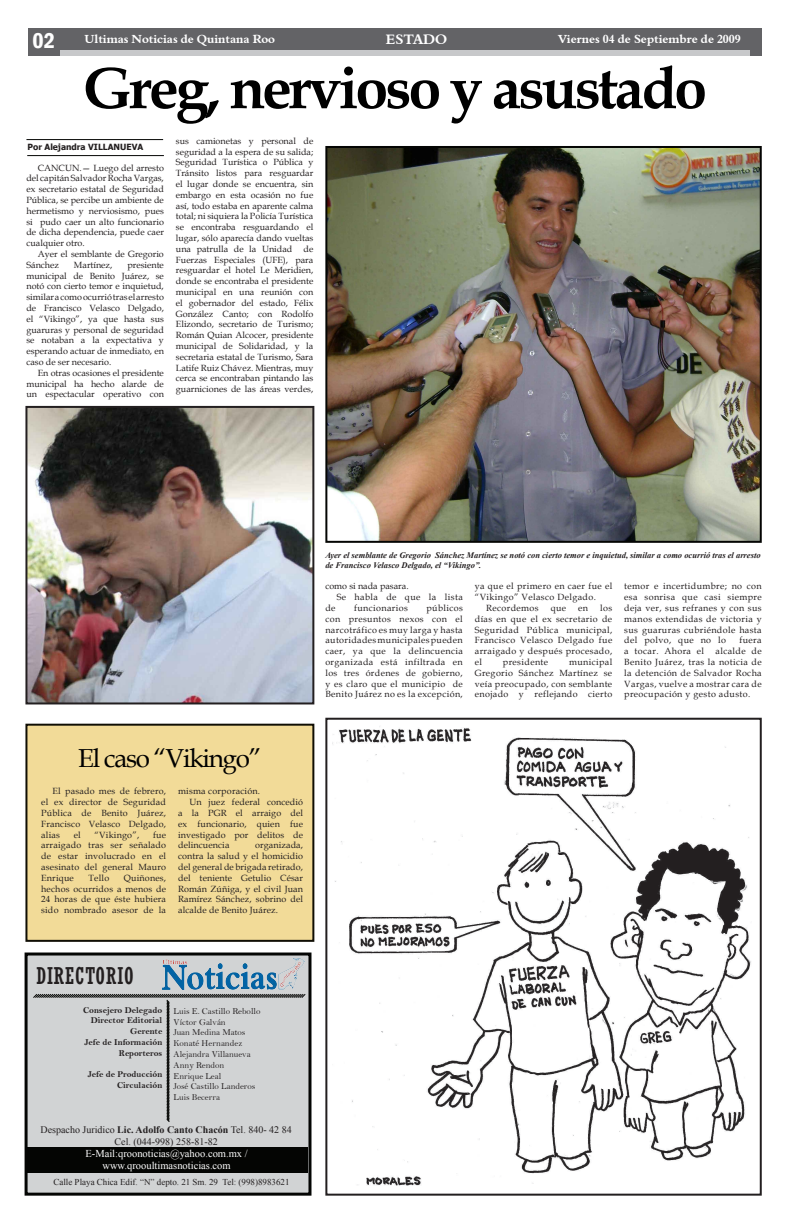
<style>
.page{position:relative;width:792px;height:1224px;background:#fff}
.page>*{position:absolute;margin:0;border:0;box-sizing:border-box;transform-origin:0 0}
.t1{font:700 59px "Book Antiqua";letter-spacing:-.05em;color:#000}
.t2{font:26px "Book Antiqua";letter-spacing:-.05em;color:#000}
.t3{font:condensed 23px "Rockwell";letter-spacing:.04em;color:#231f20}
.t4{font:600 condensed 22px "Franklin Gothic";color:#fff}
.t5{font:14px "Aldine 401 BT Bold A";color:#fff}
.t6{font:12px "Aldine 401 BT Bold A";color:#fff}
.t7{font:10.5px/12.6px "Times New Roman";color:#fff;text-align:center}
.t8{font:10px/12px "Times New Roman";color:#231f20;text-align:center}
.t9{font:9px/10.8px "Book Antiqua";letter-spacing:.02em;color:#231f20;text-align:justify}
.t10{font:9px/10.8px "Bell";color:#231f20}
.t11{font:9px "Book Antiqua";letter-spacing:.04em;color:#231f20}
.t12{font:9px/10.8px "Bell MT Bold";color:#231f20;text-align:right}
.t13{font:9px/10.8px "Book Antiqua";color:#231f20}
.t14{font:9px "Times New Roman";color:#231f20}
.t15{font:italic 700 8.5px/10.2px "Times New Roman";color:#231f20}
.t16{font:700 8.5px "Tahoma";color:#231f20}
.s1{font-weight:700}
</style>
<div class="page">
<div style="left:28px;top:28px;width:734px;height:28px;background:#636366"></div>
<div style="left:60px;top:50px;width:689px;height:6px;background:#c7c8ca"></div>
<div style="left:26px;top:954px;width:284px;height:240px;background:#d1d3d4"></div>
<div style="left:25px;top:953px;width:286px;height:243px;border:3px solid #040503"></div>
<img style="left:162px;top:959px;width:142px;height:30px">
<svg style="left:33px;top:994px;width:273px;height:128px"></svg>
<div style="left:26px;top:1147px;width:281px;height:25px;background:#040503"></div>
<img style="left:328px;top:149px;width:431px;height:391px">
<div style="left:325px;top:146px;width:437px;height:397px;border:2px solid #040503"></div>
<hr style="left:27px;top:155px;width:137px;height:1px;background:#040503">
<hr style="left:26px;top:139px;width:137px;height:1px;background:#040503">
<img style="left:333px;top:726px;width:418px;height:460px">
<div style="left:325px;top:718px;width:437px;height:478px;border:2px solid #231f20"></div>
<div style="left:26px;top:725px;width:287px;height:216px;background:#f2db98"></div>
<div style="left:25px;top:724px;width:289px;height:218px;border:2px solid #100e04"></div>
<img style="left:28px;top:409px;width:283px;height:292px">
<div style="left:25px;top:406px;width:289px;height:298px;border:2px solid #231f20"></div>
<h3 class="t4" style="left:32px;top:25px;width:24px">02</h3>
<h3 class="t6" style="left:85px;top:31px;width:192px">Ultimas Noticias de Quintana Roo</h3>
<h3 class="t5" style="left:386px;top:31px;width:63px">ESTADO</h3>
<h3 class="t6" style="left:559px;top:32px;width:184px">Viernes 04 de Septiembre de 2009</h3>
<h1 class="t1" style="left:83px;top:48px;width:626px">Greg, nervioso y asustado</h1>
<p class="t16" style="left:28px;top:141px;width:117px">Por Alejandra VILLANUEVA</p>
<p class="t9" style="left:26px;top:162px;width:139px;text-indent:11px">CANCUN.— Luego del arresto del capitán Salvador Rocha Vargas, ex secretario estatal de Seguridad Pública, se percibe un ambiente de hermetismo y nerviosismo, pues si pudo caer un alto funcionario de dicha dependencia, puede caer cualquier otro.</p>
<p class="t13" style="left:26px;top:248px;width:139px;text-indent:11px">Ayer el semblante de Gregorio<br>Sánchez</p>
<p class="t13" style="left:74px;top:259px;width:40px">Martínez,</p>
<p class="t9" style="left:26px;top:259px;width:139px;text-indent:101px">presiente municipal de Benito Juárez, se notó con cierto temor e inquietud, similar a como ocurrió tras el arresto de Francisco Velasco Delgado, el “Vikingo”, ya que hasta sus guaruras y personal de seguridad se notaban a la expectativa y esperando actuar de inmediato, en caso de ser necesario.</p>
<p class="t9" style="left:26px;top:367px;width:139px;text-indent:11px">En otras ocasiones el presidente municipal ha hecho alarde de un espectacular operativo con</p>
<p class="t9" style="left:176px;top:135px;width:139px">sus camionetas y personal de seguridad a la espera de su salida; Seguridad Turística o Pública y Tránsito listos para resguardar el lugar donde se encuentra, sin embargo en esta ocasión no fue así, todo estaba en aparente calma total; ni siquiera la Policía Turística se encontraba resguardando el lugar, sólo aparecía dando vueltas una patrulla de la Unidad de Fuerzas Especiales (UFE), para resguardar el hotel Le Meridien, donde se encontraba el presidente municipal en una reunión con el gobernador del estado, Félix González Canto; con Rodolfo Elizondo, secretario de Turismo; Román Quian Alcocer, presidente municipal de Solidaridad, y la secretaria estatal de Turismo, Sara Latife Ruiz Chávez. Mientras, muy cerca se encontraban pintando las guarniciones de las áreas verdes,</p>
<h2 class="t2" style="left:78px;top:740px;width:185px">El caso “Vikingo”</h2>
<p class="t9" style="left:41px;top:786px;width:126px;text-indent:11px">El pasado mes de febrero, el ex director de Seguridad Pública de Benito Juárez, Francisco Velasco Delgado, alias</p>
<p class="t9" style="left:178px;top:786px;width:83px">misma corporación.</p>
<p class="t9" style="left:189px;top:797px;width:115px">Un juez federal concedió</p>
<p class="t9" style="left:178px;top:807px;width:126px">a la PGR el arraigo del</p>
<p class="t9" style="left:178px;top:818px;width:126px">ex funcionario, quien fue</p>
<p class="t9" style="left:178px;top:829px;width:126px">investigado por delitos de</p>
<p class="t9" style="left:178px;top:840px;width:53px">delincuencia</p>
<p class="t9" style="left:74px;top:829px;width:9px">el</p>
<p class="t9" style="left:95px;top:829px;width:46px">“Vikingo”,</p>
<p class="t9" style="left:41px;top:829px;width:126px;text-indent:112px">fue arraigado tras ser señalado de estar involucrado en el asesinato del general Mauro Enrique</p>
<p class="t9" style="left:178px;top:840px;width:126px;text-indent:77px">organizada, contra la salud y el homicidio del general de brigada retirado, del teniente Getulio César Román Zúñiga, y el civil Juan Ramírez Sánchez, sobrino del alcalde de Benito Juárez.</p>
<p class="t9" style="left:89px;top:872px;width:22px">Tello</p>
<p class="t9" style="left:41px;top:872px;width:126px;text-indent:83px">Quiñones, hechos ocurridos a menos de 24 horas de que éste hubiera sido nombrado asesor de la</p>
<h3 class="t3" style="left:36px;top:963px;width:99px">DIRECTORIO</h3>
<p class="t12" style="left:83px;top:1004px;width:81px">Consejero Delegado<br>Director Editorial<br>Gerente<br>Jefe de Información<br>Reporteros</p>
<p class="t12" style="left:88px;top:1069px;width:76px">Jefe de Producción<br>Circulación</p>
<p class="t10" style="left:174px;top:1006px;width:88px">Luis E. Castillo Rebollo<br>Víctor Galván<br>Juan Medina Matos<br>Konaté Hernandez<br>Alejandra Villanueva<br>Anny Rendon<br>Enrique Leal<br>José Castillo Landeros<br>Luis Becerra</p>
<p class="t8" style="left:41px;top:1123px;width:253px">Despacho Juridico <span class="s1">Lic. Adolfo Canto Chacón</span> Tel. 840- 42 84<br>Cel. (044-998) 258-81-82</p>
<p class="t7" style="left:85px;top:1147px;width:164px">E-Mail:qroonoticias@yahoo.com.mx / www.qrooultimasnoticias.com</p>
<p class="t14" style="left:53px;top:1176px;width:238px">Calle Playa Chica Edif. “N” depto. 21 Sm. 29 Tel: (998)8983621</p>
<p class="t15" style="left:325px;top:550px;width:437px">Ayer el semblante de Gregorio Sánchez Martínez se notó con cierto temor e inquietud, similar a como ocurrió tras el arresto de Francisco Velasco Delgado, el “Vikingo”.</p>
<p class="t13" style="left:325px;top:581px;width:85px">como si nada pasara.</p>
<p class="t11" style="left:337px;top:591px;width:128px">Se habla de que la lista</p>
<p class="t9" style="left:325px;top:602px;width:12px">de</p>
<p class="t11" style="left:354px;top:602px;width:55px">funcionarios</p>
<p class="t9" style="left:325px;top:602px;width:139px;text-indent:101px">públicos con presuntos nexos con el narcotráfico es muy larga y hasta autoridades municipales pueden caer, ya que la delincuencia organizada está infiltrada en los tres órdenes de gobierno, y es claro que el municipio de Benito Juárez no es la excepción,</p>
<p class="t11" style="left:475px;top:580px;width:139px">ya que el primero en caer fue el</p>
<p class="t11" style="left:475px;top:591px;width:123px">“Vikingo” Velasco Delgado.</p>
<p class="t11" style="left:486px;top:602px;width:54px">Recordemos</p>
<p class="t9" style="left:551px;top:602px;width:17px">que</p>
<p class="t9" style="left:578px;top:602px;width:11px">en</p>
<p class="t9" style="left:475px;top:602px;width:139px;text-indent:125px">los días en que el ex secretario de Seguridad Pública municipal, Francisco Velasco Delgado fue arraigado y después procesado, el</p>
<p class="t9" style="left:475px;top:656px;width:139px;text-indent:94px">municipal Gregorio Sánchez Martínez se veía preocupado, con semblante enojado y reflejando cierto</p>
<p class="t11" style="left:503px;top:656px;width:47px">presidente</p>
<p class="t9" style="left:624px;top:581px;width:139px">temor e incertidumbre; no con esa sonrisa que casi siempre deja ver, sus refranes y con sus manos extendidas de victoria y sus guaruras cubriéndole hasta del polvo, que no lo</p>
<p class="t9" style="left:740px;top:635px;width:24px">fuera</p>
<p class="t9" style="left:624px;top:645px;width:139px;text-indent:91px">alcalde de Benito Juárez, tras la noticia de la detención de Salvador Rocha Vargas, vuelve a mostrar cara de preocupación y gesto adusto.</p>
<p class="t11" style="left:624px;top:645px;width:81px">a tocar. Ahora el</p>
</div>
